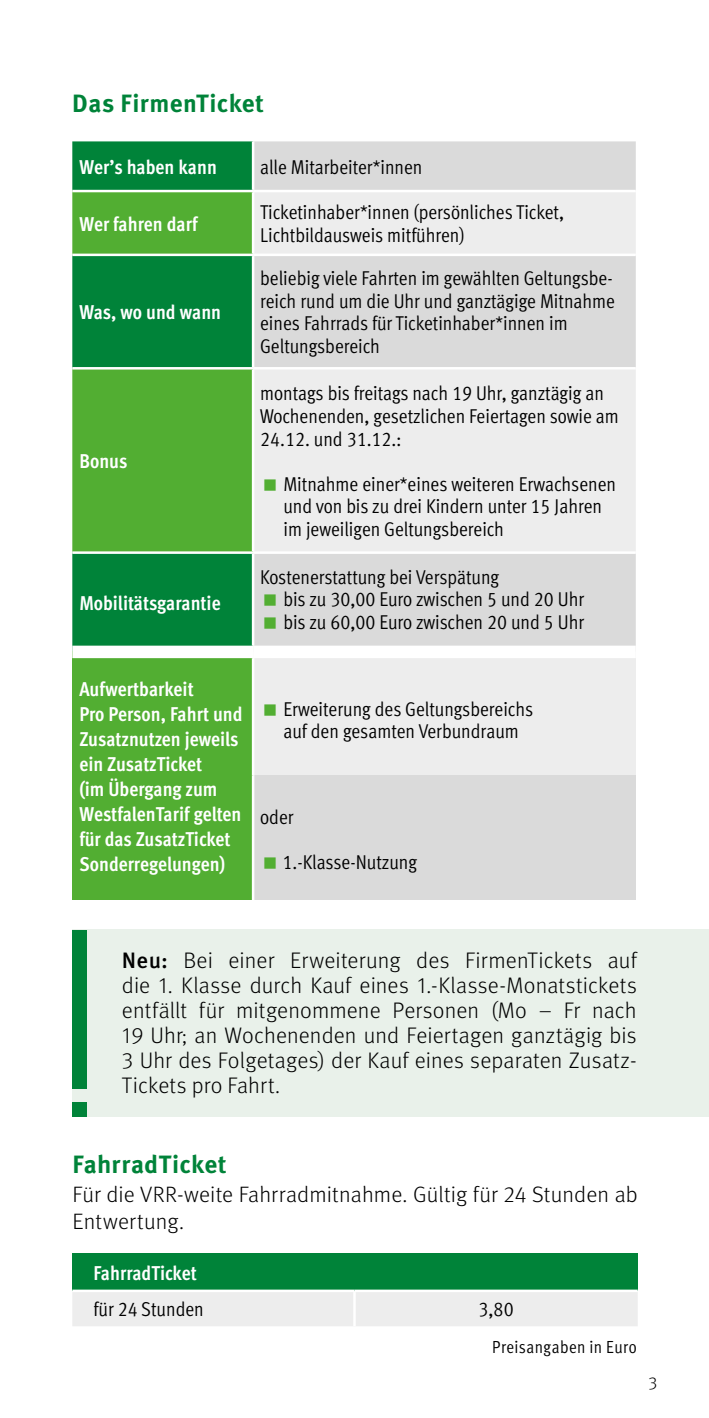
<style>
.page{position:relative;width:709px;height:1418px;background:#fff}
.page>*{position:absolute;margin:0;border:0;box-sizing:border-box;transform-origin:0 0}
.t1{font:700 25px "Meta Pro";letter-spacing:.01em;color:#008339}
.t2{font:300 22.5px/25px "Meta Pro";letter-spacing:.005em;color:#000;text-align:justify}
.t3{font:300 22.25px/27.5px "Meta Pro";letter-spacing:.005em;color:#000}
.t4{font:20px/22.5px "Meta Pro Cond Norm";color:#000}
.t5{font:700 condensed 20px/25px "Meta Pro";color:#fff}
.t6{font:condensed 17.5px "Meta Pro";letter-spacing:.02em;color:#000}
.t7{font:300 17.5px "Meta Pro";color:#000}
.s1{font-weight:500;font-size:22.25px}
</style>
<div class="page">
<div style="left:72px;top:141px;width:180px;height:504px;background:#008339"></div>
<div style="left:254px;top:141px;width:381px;height:504px;background:#dadada"></div>
<svg style="left:72px;top:192px;width:180px;height:359px;background:#3da33a"></svg>
<svg style="left:254px;top:192px;width:381px;height:359px;background:#e7e7e7"></svg>
<div style="left:72px;top:652px;width:181px;height:248px;background:#52ae32"></div>
<div style="left:253px;top:652px;width:382px;height:123px;background:#ededed"></div>
<div style="left:253px;top:775px;width:382px;height:125px;background:#dadada"></div>
<hr style="left:72px;top:190px;width:181px;height:2px;background:#fff">
<hr style="left:253px;top:190px;width:382px;height:2px;background:#fff">
<hr style="left:72px;top:253px;width:181px;height:3px;background:#fff">
<hr style="left:253px;top:253px;width:382px;height:3px;background:#fff">
<hr style="left:72px;top:367px;width:181px;height:2px;background:#fff">
<hr style="left:253px;top:367px;width:382px;height:2px;background:#fff">
<hr style="left:72px;top:551px;width:181px;height:3px;background:#fff">
<hr style="left:253px;top:551px;width:382px;height:3px;background:#fff">
<hr style="left:252px;top:658px;width:2px;height:117px;background:#fff">
<hr style="left:252px;top:775px;width:2px;height:125px;background:#fff">
<div style="left:72px;top:645px;width:181px;height:13px;background:#fff"></div>
<div style="left:253px;top:645px;width:382px;height:13px;background:#fff"></div>
<div style="left:72px;top:1253px;width:565px;height:37px;background:#008339"></div>
<div style="left:72px;top:1292px;width:565px;height:34px;background:#ededed"></div>
<hr style="left:72px;top:1289px;width:282px;height:3px;background:#fff">
<hr style="left:354px;top:1289px;width:283px;height:3px;background:#fff">
<hr style="left:353px;top:1292px;width:3px;height:34px;background:#fff">
<div style="left:72px;top:929px;width:637px;height:187px;background:#e9f1ea"></div>
<div style="left:72px;top:929px;width:14px;height:159px;background:#008339"></div>
<div style="left:72px;top:1102px;width:14px;height:14px;background:#008339"></div>
<p class="t1" style="left:72px;top:83px;width:193px">Das FirmenTicket</p>
<p class="t5" style="left:79px;top:153px;width:139px">Wer’s haben kann</p>
<p class="t4" style="left:260px;top:154px;width:164px">alle Mitarbeiter*innen</p>
<p class="t5" style="left:79px;top:210px;width:120px">Wer fahren darf</p>
<p class="t5" style="left:79px;top:298px;width:143px">Was, wo und wann</p>
<p class="t5" style="left:79px;top:447px;width:49px">Bonus</p>
<p class="t5" style="left:79px;top:589px;width:143px">Mobilitätsgarantie</p>
<p class="t4" style="left:260px;top:200px;width:305px">Ticketinhaber*innen (persönliches Ticket,<br>Lichtbildausweis mitführen)</p>
<p class="t4" style="left:260px;top:266px;width:356px">beliebig viele Fahrten im gewählten Geltungsbe&shy;reich rund um die Uhr und ganztägige Mitnahme eines Fahrrads für Ticketinhaber*innen im Geltungsbereich</p>
<p class="t4" style="left:260px;top:381px;width:360px">montags bis freitags nach 19 Uhr, ganztägig an<br>Wochenenden, gesetzlichen Feiertagen sowie am<br>24.12. und 31.12.:</p>
<p class="t4" style="left:283px;top:471px;width:334px">Mitnahme einer*eines weiteren Erwachsenen und von bis zu drei Kindern unter 15 Jahren im jeweiligen Geltungsbereich</p>
<p class="t4" style="left:283px;top:564px;width:302px;text-indent:-23px">Kostenerstattung bei Verspätung<br>bis zu 30,00 Euro zwischen 5 und 20 Uhr bis zu 60,00 Euro zwischen 20 und 5 Uhr</p>
<p class="t5" style="left:79px;top:675px;width:165px">Aufwertbarkeit<br>Pro Person, Fahrt und<br>Zusatznutzen jeweils ein ZusatzTicket<br>(im Übergang zum<br>WestfalenTarif gelten für das ZusatzTicket<br>Sonderregelungen)</p>
<p class="t4" style="left:283px;top:696px;width:251px">Erweiterung des Geltungsbereichs auf den gesamten Verbundraum</p>
<p class="t4" style="left:260px;top:804px;width:35px">oder</p>
<p class="t4" style="left:282px;top:849px;width:136px">1.-Klasse-Nutzung</p>
<p class="t2" style="left:122px;top:946px;width:516px"><span class="s1">Neu:</span> Bei einer Erweiterung des FirmenTickets auf die 1. Klasse durch Kauf eines 1.-Klasse-Monatstickets entfällt für mitgenommene Personen (Mo – Fr nach 19 Uhr; an Wochenenden und Feiertagen ganztägig bis 3 Uhr des Folgetages) der Kauf eines separaten Zusatz-Tickets pro Fahrt.</p>
<p class="t1" style="left:73px;top:1144px;width:156px">FahrradTicket</p>
<p class="t3" style="left:73px;top:1179px;width:567px">Für die VRR-weite Fahrradmitnahme. Gültig für 24 Stunden ab<br>Entwertung.</p>
<p class="t5" style="left:94px;top:1259px;width:105px">FahrradTicket</p>
<p class="t4" style="left:94px;top:1296px;width:112px">für 24 Stunden</p>
<p class="t4" style="left:478px;top:1296px;width:37px">3,80</p>
<p class="t6" style="left:492px;top:1334px;width:146px">Preisangaben in Euro</p>
<p class="t7" style="left:648px;top:1370px;width:11px">3</p>
</div>
